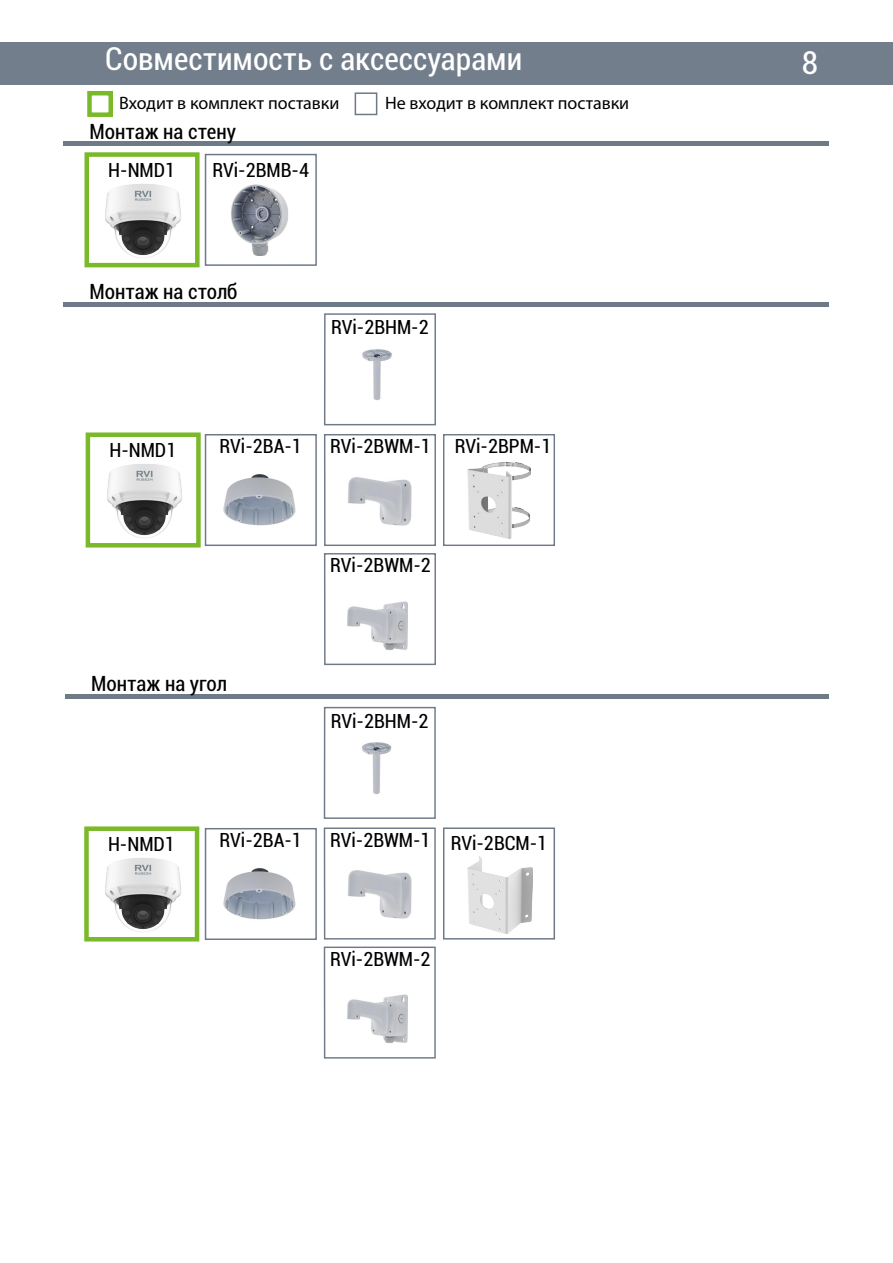
<style>
.page{position:relative;width:893px;height:1263px;background:#fff}
.page>*{position:absolute;margin:0;border:0;box-sizing:border-box;transform-origin:0 0}
.t1{font:condensed 31.5px "Roboto";color:#fff}
.t2{font:condensed 21px "Roboto";color:#000}
.t3{font:condensed 19.5px "Roboto";color:#000}
.t4{font:italic condensed 18px "Roboto";color:#000}
</style>
<div class="page">
<div style="left:0;top:43px;width:893px;height:42px;background:#737e8c"></div>
<div style="left:87px;top:91px;width:26px;height:26px;border:4px solid #7ab929"></div>
<div style="left:355px;top:92px;width:22px;height:23px;border:2px solid #6f7a88"></div>
<hr style="left:64px;top:302px;width:765px;height:4px;background:#6f7a88">
<hr style="left:65px;top:695px;width:764px;height:4px;background:#6f7a88">
<hr style="left:64px;top:142px;width:765px;height:4px;background:#6f7a88">
<div style="left:205px;top:154px;width:112px;height:112px;border:2px solid #6f7a88"></div>
<div style="left:85px;top:152px;width:115px;height:115px;border:4px solid #7ab929"></div>
<img style="left:105px;top:184px;width:76px;height:74px">
<div style="left:443px;top:434px;width:112px;height:112px;border:1px solid #6f7a88"></div>
<img style="left:468px;top:462px;width:62px;height:77px">
<div style="left:324px;top:313px;width:112px;height:112px;border:1px solid #6f7a88"></div>
<img style="left:362px;top:349px;width:30px;height:52px">
<div style="left:324px;top:434px;width:112px;height:112px;border:1px solid #6f7a88"></div>
<img style="left:348px;top:477px;width:64px;height:49px">
<div style="left:324px;top:553px;width:112px;height:112px;border:1px solid #6f7a88"></div>
<img style="left:347px;top:601px;width:61px;height:50px">
<div style="left:86px;top:432px;width:115px;height:115px;border:4px solid #7ab929"></div>
<img style="left:107px;top:464px;width:75px;height:74px">
<div style="left:205px;top:434px;width:112px;height:112px;border:2px solid #6f7a88"></div>
<img style="left:223px;top:474px;width:73px;height:52px">
<div style="left:443px;top:827px;width:112px;height:112px;border:2px solid #6f7a88"></div>
<img style="left:468px;top:857px;width:64px;height:76px">
<div style="left:324px;top:707px;width:112px;height:112px;border:1px solid #6f7a88"></div>
<img style="left:361px;top:742px;width:31px;height:52px">
<div style="left:324px;top:827px;width:112px;height:112px;border:1px solid #6f7a88"></div>
<img style="left:348px;top:870px;width:64px;height:49px">
<div style="left:324px;top:946px;width:112px;height:112px;border:1px solid #6f7a88"></div>
<img style="left:347px;top:994px;width:61px;height:50px">
<div style="left:84px;top:826px;width:115px;height:115px;border:4px solid #7ab929"></div>
<img style="left:105px;top:858px;width:76px;height:74px">
<div style="left:205px;top:828px;width:112px;height:112px;border:2px solid #6f7a88"></div>
<img style="left:223px;top:868px;width:73px;height:52px">
<img style="left:231px;top:184px;width:57px;height:72px">
<h1 class="t1" style="left:105px;top:37px;width:419px">Совместимость с аксессуарами</h1>
<h1 class="t1" style="left:802px;top:41px;width:18px">8</h1>
<p class="t4" style="left:119px;top:92px;width:222px">Входит в комплект поставки</p>
<p class="t4" style="left:385px;top:92px;width:246px">Не входит в комплект поставки</p>
<p class="t2" style="left:89px;top:117px;width:148px">Монтаж на стену</p>
<p class="t3" style="left:108px;top:156px;width:69px">H-NMD1</p>
<p class="t3" style="left:212px;top:156px;width:98px">RVi-2BMB-4</p>
<p class="t2" style="left:89px;top:277px;width:149px">Монтаж на столб</p>
<p class="t3" style="left:331px;top:314px;width:99px">RVi-2BHM-2</p>
<p class="t3" style="left:109px;top:436px;width:69px">H-NMD1</p>
<p class="t3" style="left:220px;top:433px;width:84px">RVi-2BA-1</p>
<p class="t3" style="left:330px;top:433px;width:102px">RVi-2BWM-1</p>
<p class="t3" style="left:455px;top:433px;width:98px">RVi-2BPM-1</p>
<p class="t3" style="left:330px;top:552px;width:102px">RVi-2BWM-2</p>
<p class="t2" style="left:91px;top:669px;width:137px">Монтаж на угол</p>
<p class="t3" style="left:331px;top:707px;width:99px">RVi-2BHM-2</p>
<p class="t3" style="left:108px;top:830px;width:69px">H-NMD1</p>
<p class="t3" style="left:220px;top:827px;width:84px">RVi-2BA-1</p>
<p class="t3" style="left:330px;top:826px;width:102px">RVi-2BWM-1</p>
<p class="t3" style="left:451px;top:830px;width:98px">RVi-2BCM-1</p>
<p class="t3" style="left:330px;top:945px;width:102px">RVi-2BWM-2</p>
</div>
